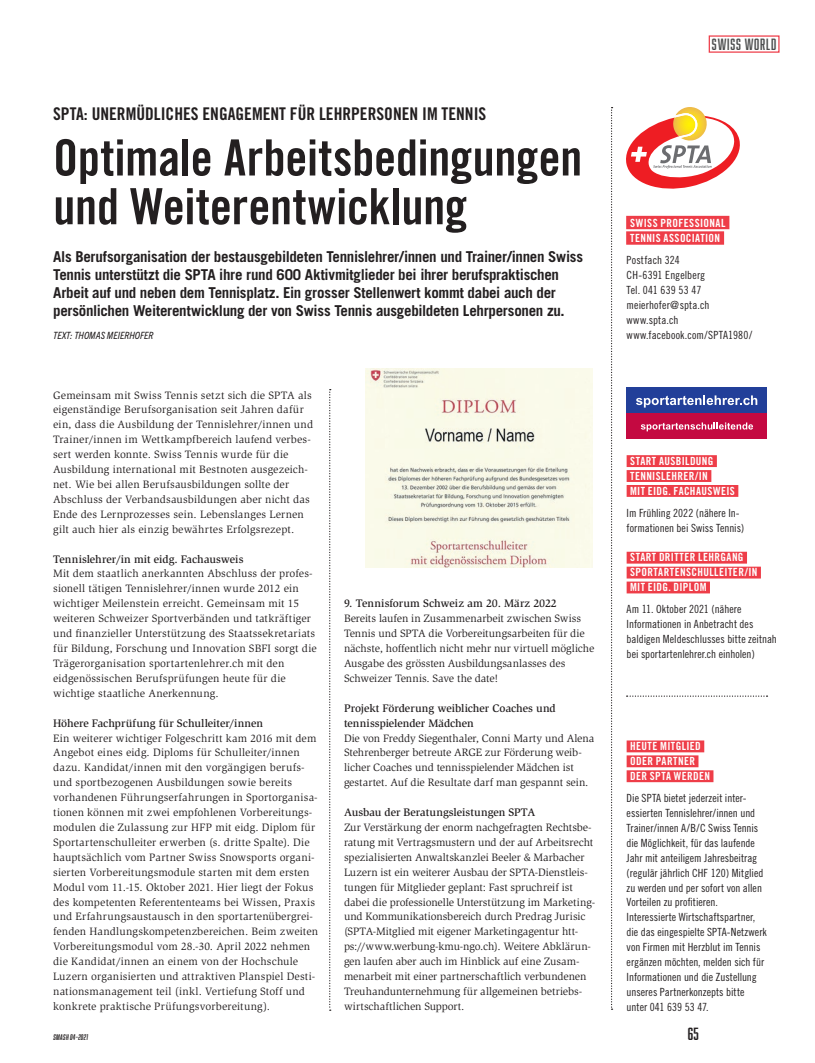
<style>
.page{position:relative;width:815px;height:1063px;background:#fff}
.page>*{position:absolute;margin:0;border:0;box-sizing:border-box;transform-origin:0 0}
.t1{font:50px/48.8px "Trade Gothic Bold Cond Twenty";letter-spacing:-.005em;color:#231f20}
.t2{font:17.5px "Trade Gothic Bold Cond Twenty";color:#231f20}
.t3{font:16.25px "Abolition";color:#231f20}
.t4{font:700 15px/18px "Trade Gothic";letter-spacing:-.02em;color:#231f20}
.t5{font:15px "Abolition";letter-spacing:.055em;color:#4b4c4d}
.t6{font:11.25px/14.9px "Trade Gothic Cond Eighteen";color:#231f20}
.t7{font:500 11.25px/14.9px "Slimbach Std";letter-spacing:-.005em;color:#231f20}
.t8{font:11.25px/14.9px "Trade Gothic Bold Cond Twenty";letter-spacing:.035em;color:#fff}
.t9{font:11px/14.9px "Slimbach Std";letter-spacing:.01em;color:#231f20}
.t10{font:italic condensed 10px "Trade Gothic Next LT Pro";color:#231f20}
.t11{font:7.5px "Abolition";color:#231f20}
</style>
<div class="page">
<div style="left:709px;top:35px;width:71px;height:18px;border:1px solid #ee3d49"></div>
<div style="left:626px;top:216px;width:103px;height:13px;background:#ee3d48"></div>
<div style="left:626px;top:231px;width:98px;height:14px;background:#ee3d48"></div>
<svg style="left:329px;top:389px;width:2px;height:622px"></svg>
<svg style="left:627px;top:696px;width:141px;height:1px"></svg>
<svg style="left:611px;top:107px;width:2px;height:903px"></svg>
<svg style="left:626px;top:107px;width:114px;height:82px"></svg>
<div style="left:627px;top:387px;width:140px;height:26px;background:#223f99"></div>
<div style="left:627px;top:413px;width:140px;height:26px;background:#c40941"></div>
<svg style="left:636px;top:395px;width:121px;height:13px"></svg>
<svg style="left:641px;top:422px;width:112px;height:9px"></svg>
<div style="left:627px;top:455px;width:90px;height:12px;background:#ee3d48"></div>
<div style="left:627px;top:470px;width:84px;height:12px;background:#ee3d48"></div>
<div style="left:627px;top:485px;width:111px;height:12px;background:#ee3d48"></div>
<div style="left:627px;top:552px;width:120px;height:12px;background:#ee3d48"></div>
<div style="left:627px;top:567px;width:134px;height:12px;background:#ee3d48"></div>
<div style="left:627px;top:582px;width:83px;height:11px;background:#ee3d48"></div>
<div style="left:627px;top:740px;width:77px;height:12px;background:#ee3d48"></div>
<div style="left:627px;top:755px;width:71px;height:12px;background:#ee3d48"></div>
<div style="left:627px;top:770px;width:86px;height:12px;background:#ee3d48"></div>
<img style="left:365px;top:369px;width:228px;height:199px">
<h2 class="t2" style="left:53px;top:103px;width:435px">SPTA: UNERMÜDLICHES ENGAGEMENT FÜR LEHRPERSONEN IM TENNIS</h2>
<h1 class="t1" style="left:53px;top:133px;width:531px">Optimale Arbeitsbedingungen und Weiterentwicklung</h1>
<p class="t4" style="left:53px;top:247px;width:532px">Als Berufsorganisation der bestausgebildeten Tennislehrer/innen und Trainer/innen Swiss Tennis unterstützt die SPTA ihre rund 600 Aktivmitglieder bei ihrer berufspraktischen Arbeit auf und neben dem Tennisplatz. Ein grosser Stellenwert kommt dabei auch der persönlichen Weiterentwicklung der von Swiss Tennis ausgebildeten Lehrpersonen zu.</p>
<p class="t10" style="left:53px;top:328px;width:102px">TEXT: THOMAS MEIERHOFER</p>
<p class="t9" style="left:53px;top:387px;width:261px">Gemeinsam mit Swiss Tennis setzt sich die SPTA als eigenständige Berufsorganisation seit Jahren dafür ein, dass die Ausbildung der Tennislehrer/innen und Trainer/innen im Wettkampfbereich laufend verbes&shy;sert werden konnte. Swiss Tennis wurde für die Ausbildung international mit Bestnoten ausgezeich&shy;net. Wie bei allen Berufsausbildungen sollte der Abschluss der Verbandsausbildungen aber nicht das Ende des Lernprozesses sein. Lebenslanges Lernen gilt auch hier als einzig bewährtes Erfolgsrezept.</p>
<p class="t7" style="left:53px;top:551px;width:192px">Tennislehrer/in mit eidg. Fachausweis</p>
<p class="t9" style="left:53px;top:566px;width:265px">Mit dem staatlich anerkannten Abschluss der profes&shy;sionell tätigen Tennislehrer/innen wurde 2012 ein wichtiger Meilenstein erreicht. Gemeinsam mit 15 weiteren Schweizer Sportverbänden und tatkräftiger und finanzieller Unterstützung des Staatssekretariats für Bildung, Forschung und Innovation SBFI sorgt die Trägerorganisation sportartenlehrer.ch mit den eidgenössischen Berufsprüfungen heute für die wichtige staatliche Anerkennung.</p>
<p class="t7" style="left:53px;top:715px;width:211px">Höhere Fachprüfung für Schulleiter/innen</p>
<p class="t9" style="left:53px;top:730px;width:267px">Ein weiterer wichtiger Folgeschritt kam 2016 mit dem Angebot eines eidg. Diploms für Schulleiter/innen dazu. Kandidat/innen mit den vorgängigen berufs&shy;und sportbezogenen Ausbildungen sowie bereits vorhandenen Führungserfahrungen in Sportorganisa&shy;tionen können mit zwei empfohlenen Vorbereitungs&shy;modulen die Zulassung zur HFP mit eidg. Diplom für Sportartenschulleiter erwerben (s. dritte Spalte). Die hauptsächlich vom Partner Swiss Snowsports organi&shy;sierten Vorbereitungsmodule starten mit dem ersten Modul vom 11.-15. Oktober 2021. Hier liegt der Fokus des kompetenten Referententeams bei Wissen, Praxis und Erfahrungsaustausch in den sportartenübergrei&shy;fenden Handlungskompetenzbereichen. Beim zweiten Vorbereitungsmodul vom 28.-30. April 2022 nehmen die Kandidat/innen an einem von der Hochschule Luzern organisierten und attraktiven Planspiel Desti&shy;nationsmanagement teil (inkl. Vertiefung Stoff und konkrete praktische Prüfungsvorbereitung).</p>
<p class="t7" style="left:344px;top:596px;width:214px">9. Tennisforum Schweiz am 20. März 2022</p>
<p class="t9" style="left:344px;top:611px;width:252px">Bereits laufen in Zusammenarbeit zwischen Swiss Tennis und SPTA die Vorbereitungsarbeiten für die nächste, hoffentlich nicht mehr nur virtuell mögliche Ausgabe des grössten Ausbildungsanlasses des Schweizer Tennis. Save the date!</p>
<p class="t7" style="left:344px;top:700px;width:213px">Projekt Förderung weiblicher Coaches und tennisspielender Mädchen</p>
<p class="t9" style="left:344px;top:730px;width:252px">Die von Freddy Siegenthaler, Conni Marty und Alena Stehrenberger betreute ARGE zur Förderung weib&shy;licher Coaches und tennisspielender Mädchen ist gestartet. Auf die Resultate darf man gespannt sein.</p>
<p class="t7" style="left:344px;top:805px;width:193px">Ausbau der Beratungsleistungen SPTA</p>
<p class="t9" style="left:344px;top:820px;width:253px">Zur Verstärkung der enorm nachgefragten Rechtsbe&shy;ratung mit Vertragsmustern und der auf Arbeitsrecht spezialisierten Anwaltskanzlei Beeler &amp; Marbacher Luzern ist ein weiterer Ausbau der SPTA-Dienstleis&shy;tungen für Mitglieder geplant: Fast spruchreif ist dabei die professionelle Unterstützung im Marketing&shy;und Kommunikationsbereich durch Predrag Jurisic (SPTA-Mitglied mit eigener Marketingagentur htt&shy;ps://www.werbung-kmu-ngo.ch). Weitere Abklärun&shy;gen laufen aber auch im Hinblick auf eine Zusam&shy;menarbeit mit einer partnerschaftlich verbundenen Treuhandunternehmung für allgemeinen betriebs&shy;wirtschaftlichen Support.</p>
<h3 class="t5" style="left:712px;top:35px;width:66px">SWISS WORLD</h3>
<p class="t8" style="left:630px;top:215px;width:97px;line-height:15.5px">SWISS PROFESSIONAL<br>TENNIS ASSOCIATION</p>
<p class="t6" style="left:627px;top:253px;width:127px">Postfach 324<br>CH-6391 Engelberg<br>Tel. 041 639 53 47 meierhofer@spta.ch www.spta.ch www.facebook.com/SPTA1980/</p>
<p class="t8" style="left:630px;top:453px;width:106px">START AUSBILDUNG<br>TENNISLEHRER/IN<br>MIT EIDG. FACHAUSWEIS</p>
<p class="t6" style="left:627px;top:505px;width:119px">Im Frühling 2022 (nähere In&shy;formationen bei Swiss Tennis)</p>
<p class="t8" style="left:630px;top:550px;width:129px">START DRITTER LEHRGANG<br>SPORTARTENSCHULLEITER/IN<br>MIT EIDG. DIPLOM</p>
<p class="t6" style="left:627px;top:602px;width:152px">Am 11. Oktober 2021 (nähere Informationen in Anbetracht des baldigen Meldeschlusses bitte zeitnah bei sportartenlehrer.ch einholen)</p>
<p class="t8" style="left:630px;top:739px;width:81px">HEUTE MITGLIED<br>ODER PARTNER<br>DER SPTA WERDEN</p>
<p class="t6" style="left:627px;top:790px;width:142px">Die SPTA bietet jederzeit inter&shy;essierten Tennislehrer/innen und Trainer/innen A/B/C Swiss Tennis die Möglichkeit, für das laufende Jahr mit anteiligem Jahresbeitrag (regulär jährlich CHF 120) Mitglied zu werden und per sofort von allen Vorteilen zu profitieren.<br>Interessierte Wirtschaftspartner, die das eingespielte SPTA-Netzwerk von Firmen mit Herzblut im Tennis ergänzen möchten, melden sich für Informationen und die Zustellung unseres Partnerkonzepts bitte unter 041 639 53 47.</p>
<p class="t11" style="left:53px;top:1032px;width:37px">SMASH 04–2021</p>
<h3 class="t3" style="left:688px;top:1024px;width:12px">65</h3>
</div>
